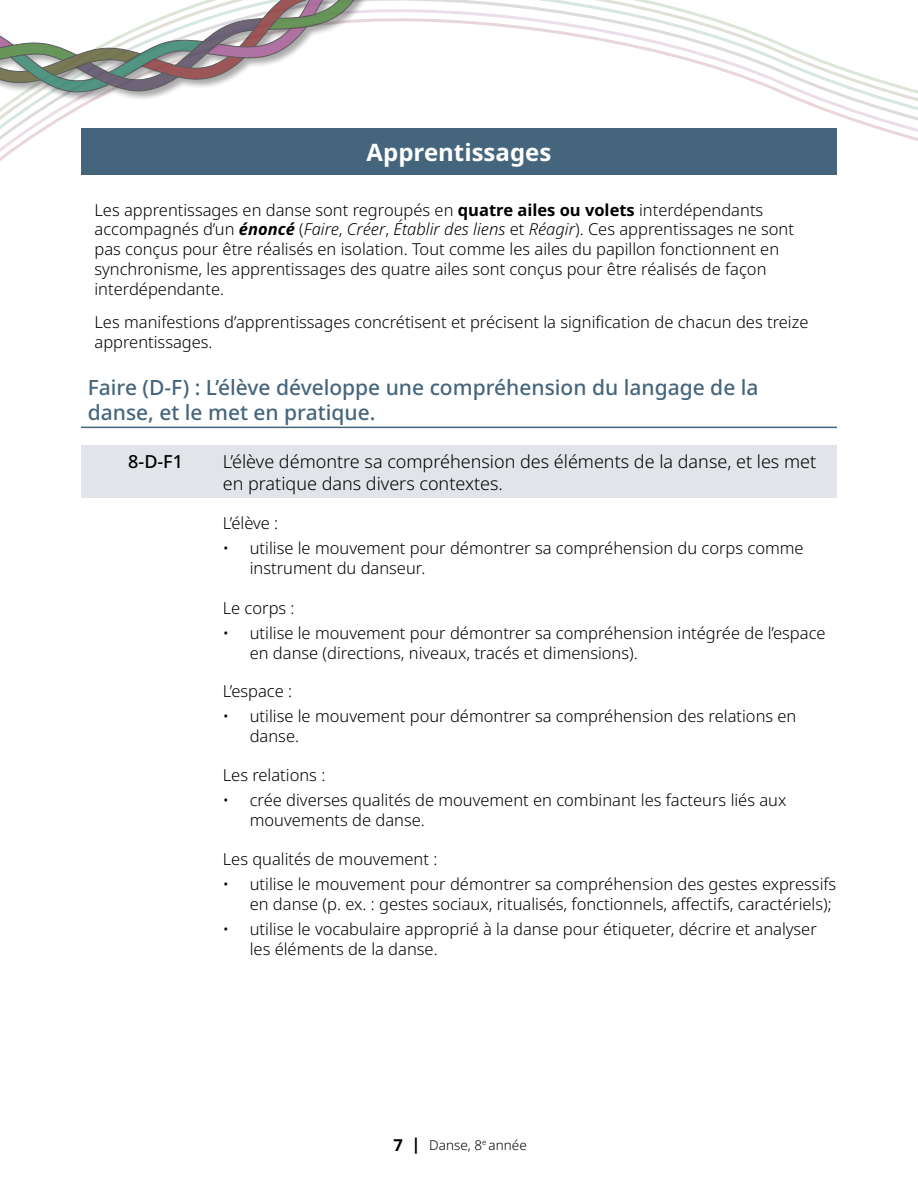
<style>
.page{position:relative;width:918px;height:1188px;background:#fff}
.page>*{position:absolute;margin:0;border:0;box-sizing:border-box;transform-origin:0 0}
.H2_White{font:700 24px "Noto Sans";color:#fff}
.Header_Outcomes{font:500 21px/25.2px "Noto Sans";color:#45657d}
.GLO_arts{font:300 18px/21.6px "Noto Sans";color:#000}
.GLO_arts-2{font:500 18px "Noto Sans";color:#000}
.Paragraph{font:300 16.5px/19.8px "Noto Sans";color:#000}
.Bullet_Outcome_no_bullet{font:300 16.5px "Noto Sans";color:#000}
.t1{font:300 13.5px "Noto Sans";color:#000}
.s1{font-weight:700}
.s2{font-weight:700;font-style:italic}
.s3{font-style:italic}
.s4{font-weight:700;font-size:16.5px}
</style>
<div class="page">
<svg style="left:0;top:0;width:918px;height:175px"></svg>
<div style="left:0;top:0;width:515px;height:102px;background:#000;opacity:.4"></div>
<svg style="left:0;top:0;width:407px;height:96px"></svg>
<div style="left:81px;top:128px;width:756px;height:46px;background:#45657d"></div>
<hr style="left:81px;top:427px;width:756px;height:1px;background:#45657d">
<div style="left:81px;top:445px;width:756px;height:53px;background:#e1e4e8"></div>
<h2 class="H2_White" style="left:367px;top:135px;width:186px">Apprentissages</h2>
<p class="Paragraph" style="left:94px;top:200px;width:701px">Les apprentissages en danse sont regroupés en <span class="s1">quatre ailes ou volets</span> interdépendants accompagnés d’un <span class="s2">énoncé</span> (<span class="s3">Faire</span>, <span class="s3">Créer</span>, <span class="s3">Établir des liens</span> et <span class="s3">Réagir</span>). Ces apprentissages ne sont pas conçus pour être réalisés en isolation. Tout comme les ailes du papillon fonctionnent en synchronisme, les apprentissages des quatre ailes sont conçus pour être réalisés de façon interdépendante.</p>
<p class="Paragraph" style="left:94px;top:313px;width:716px">Les manifestions d’apprentissages concrétisent et précisent la signification de chacun des treize apprentissages.</p>
<h3 class="Header_Outcomes" style="left:88px;top:375px;width:672px">Faire (D-F) : L’élève développe une compréhension du langage de la danse, et le met en pratique.</h3>
<h4 class="GLO_arts-2" style="left:128px;top:449px;width:56px">8-D-F1</h4>
<h4 class="GLO_arts" style="left:223px;top:451px;width:595px">L’élève démontre sa compréhension des éléments de la danse, et les met en pratique dans divers contextes.</h4>
<p class="Bullet_Outcome_no_bullet" style="left:223px;top:512px;width:57px">L’élève :</p>
<p class="Paragraph" style="left:250px;top:539px;width:556px;text-indent:-27px">• utilise le mouvement pour démontrer sa compréhension du corps comme instrument du danseur.</p>
<p class="Bullet_Outcome_no_bullet" style="left:223px;top:596px;width:73px">Le corps :</p>
<p class="Paragraph" style="left:250px;top:623px;width:577px;text-indent:-27px">• utilise le mouvement pour démontrer sa compréhension intégrée de l’espace en danse (directions, niveaux, tracés et dimensions).</p>
<p class="Bullet_Outcome_no_bullet" style="left:223px;top:679px;width:71px">L’espace :</p>
<p class="Paragraph" style="left:250px;top:706px;width:548px;text-indent:-27px">• utilise le mouvement pour démontrer sa compréhension des relations en danse.</p>
<p class="Bullet_Outcome_no_bullet" style="left:223px;top:763px;width:104px">Les relations :</p>
<p class="Paragraph" style="left:250px;top:791px;width:538px;text-indent:-27px">• crée diverses qualités de mouvement en combinant les facteurs liés aux mouvements de danse.</p>
<p class="Bullet_Outcome_no_bullet" style="left:223px;top:848px;width:216px">Les qualités de mouvement :</p>
<p class="Paragraph" style="left:223px;top:875px;width:615px;text-align:right">• utilise le mouvement pour démontrer sa compréhension des gestes expressifs en danse (p. ex. : gestes sociaux, ritualisés, fonctionnels, affectifs, caractériels);</p>
<p class="Paragraph" style="left:250px;top:920px;width:569px;text-indent:-27px">• utilise le vocabulaire approprié à la danse pour étiqueter, décrire et analyser les éléments de la danse.</p>
<p class="t1" style="left:394px;top:1135px;width:135px"><span class="s4">7 |</span> Danse, 8<sup>e</sup> année</p>
</div>
